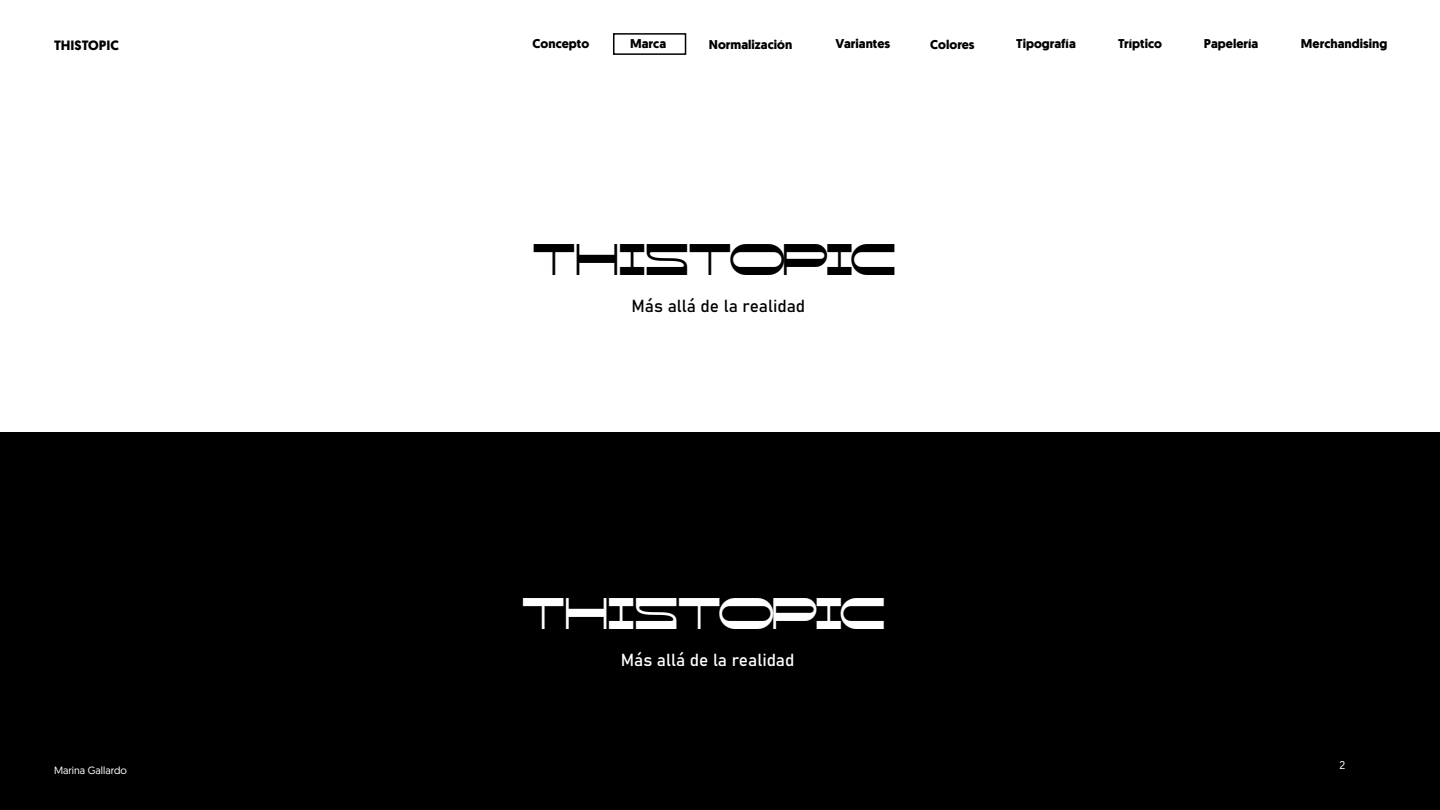
<style>
.page{position:relative;width:1440px;height:810px;background:#fff}
.page>*{position:absolute;margin:0;border:0;box-sizing:border-box;transform-origin:0 0}
.t1{font:44.25px "Polonium";color:#000}
.t2{font:44.25px "Polonium";color:#fff}
.t3{font:17.25px "Bahnschrift";color:#000}
.t4{font:17.25px "Bahnschrift";color:#fff}
.t5{font:700 13.5px "Geomanist";color:#000}
.t6{font:700 12.75px "Geomanist";color:#000}
.t7{font:11.25px "Geomanist";color:#fff}
.t8{font:10.5px "Geomanist";color:#fff}
</style>
<div class="page">
<div style="left:0;top:432px;width:1440px;height:378px;background:#000"></div>
<div style="left:613px;top:33px;width:73px;height:22px;border:2px solid #000"></div>
<p class="t5" style="left:54px;top:36px;width:66px">THISTOPIC</p>
<p class="t6" style="left:533px;top:35px;width:58px">Concepto</p>
<p class="t6" style="left:630px;top:35px;width:38px">Marca</p>
<p class="t6" style="left:709px;top:36px;width:85px">Normalización</p>
<p class="t6" style="left:836px;top:35px;width:56px">Variantes</p>
<p class="t6" style="left:930px;top:36px;width:46px">Colores</p>
<p class="t6" style="left:1016px;top:35px;width:61px">Tipografía</p>
<p class="t6" style="left:1118px;top:35px;width:45px">Tríptico</p>
<p class="t6" style="left:1204px;top:35px;width:56px">Papelería</p>
<p class="t6" style="left:1301px;top:35px;width:88px">Merchandising</p>
<p class="t1" style="left:532px;top:233px;width:365px">THISTOPIC</p>
<p class="t3" style="left:632px;top:293px;width:175px">Más allá de la realidad</p>
<p class="t2" style="left:522px;top:587px;width:365px">THISTOPIC</p>
<p class="t8" style="left:54px;top:763px;width:75px">Marina Gallardo</p>
<p class="t4" style="left:621px;top:647px;width:175px">Más allá de la realidad</p>
<p class="t7" style="left:1340px;top:757px;width:7px">2</p>
</div>
